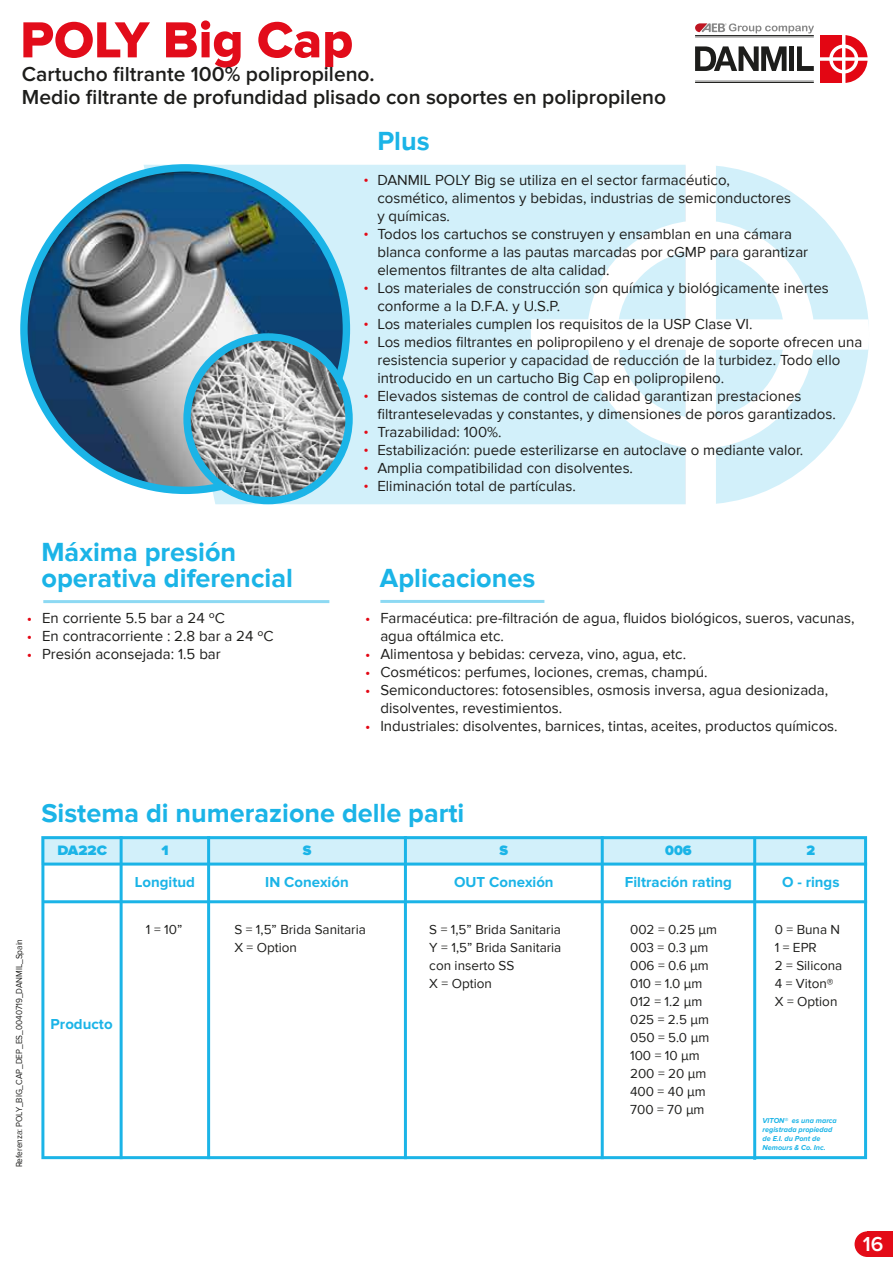
<style>
.page{position:relative;width:893px;height:1263px;background:#fff}
.page>*{position:absolute;margin:0;border:0;box-sizing:border-box;transform-origin:0 0}
.t1{font:52.5px "Proxima Nova Extrabld";color:#e20c1a}
.t2{font:700 27px/25.5px "Proxima Nova";color:#1bb4e7}
.t3{font:600 21px/22.5px "Proxima Nova";color:#1d1d1b}
.t4{font:600 21px "Proxima Nova";color:#fff}
.t5{font:15px/18px "Proxima Nova";color:#1d1d1b}
.t6{font:700 15px "Proxima Nova";color:#1bb4e7}
.t7{font:15px/18px "Proxima Nova";color:#e30b17}
.t8{font:15px/18px "Proxima Nova";color:#e30613;text-align:justify}
.t9{font:900 14.1px "Proxima Nova";color:#1bb4e7;scale:1.05 1}
.t10{font:900 14.1px "Proxima Nova";color:#1bb4e7}
.t11{font:13.5px/18px "Proxima Nova";color:#1d1d1b}
.t12{font:9px "Proxima Nova";color:#1d1d1b;scale:.92 1}
.t13{font:italic 700 7.5px/9px "Proxima Nova";color:#1bb4e7}
</style>
<div class="page">
<div style="left:350px;top:165px;width:181px;height:339px;background:#d2f0fa"></div>
<svg style="left:531px;top:165px;width:338px;height:339px"></svg>
<svg style="left:587px;top:220px;width:227px;height:228px"></svg>
<svg style="left:41px;top:836px;width:826px;height:323px"></svg>
<hr style="left:120px;top:836px;width:3px;height:323px;background:#1bb4e7">
<hr style="left:207px;top:836px;width:3px;height:323px;background:#1bb4e7">
<hr style="left:404px;top:836px;width:3px;height:323px;background:#1bb4e7">
<hr style="left:601px;top:836px;width:3px;height:323px;background:#1bb4e7">
<hr style="left:753px;top:837px;width:3px;height:323px;background:#1bb4e7">
<hr style="left:42px;top:862px;width:825px;height:3px;background:#1bb4e7">
<hr style="left:43px;top:600px;width:286px;height:3px;background:#1bb4e7">
<hr style="left:380px;top:600px;width:164px;height:3px;background:#1bb4e7">
<hr style="left:42px;top:900px;width:825px;height:3px;background:#1bb4e7">
<svg style="left:20px;top:164px;width:330px;height:330px"></svg>
<svg style="left:183px;top:333px;width:170px;height:171px;background:#94aeb8"></svg>
<div style="left:867px;top:1231px;width:26px;height:26px;background:#e30b17"></div>
<div style="left:854px;top:1231px;width:26px;height:26px;background:#e30b17;border-radius:50%"></div>
<svg style="left:695px;top:23px;width:119px;height:10px"></svg>
<div style="left:820px;top:35px;width:24px;height:48px;background:#e30613"></div>
<div style="left:820px;top:35px;width:47px;height:48px;background:#e30613;border-radius:24px"></div>
<hr style="left:842px;top:33px;width:3px;height:52px;background:#fff;border-radius:2px">
<svg style="left:818px;top:57px;width:51px;height:4px"></svg>
<svg style="left:829px;top:45px;width:29px;height:29px"></svg>
<hr style="left:695px;top:35px;width:119px;height:1px;background:#1d1d1b">
<hr style="left:695px;top:37px;width:119px;height:1px;background:#1d1d1b">
<hr style="left:695px;top:82px;width:119px;height:1px;background:#1d1d1b">
<hr style="left:695px;top:80px;width:119px;height:1px;background:#1d1d1b">
<svg style="left:695px;top:46px;width:92px;height:25px"></svg>
<svg style="left:797px;top:46px;width:17px;height:25px"></svg>
<div style="left:789px;top:46px;width:5px;height:25px;background:#1d1d1b"></div>
<h1 class="t1" style="left:20px;top:16px;width:334px">POLY Big Cap</h1>
<h3 class="t3" style="left:22px;top:64px;width:646px">Cartucho filtrante 100% polipropileno.<br>Medio filtrante de profundidad plisado con soportes en polipropileno</h3>
<h2 class="t2" style="left:377px;top:129px;width:54px">Plus</h2>
<p class="t7" style="left:363px;top:170px;width:7px">•</p>
<p class="t7" style="left:363px;top:224px;width:7px">•</p>
<p class="t7" style="left:363px;top:278px;width:7px">•</p>
<p class="t7" style="left:363px;top:314px;width:7px">• •</p>
<p class="t7" style="left:363px;top:386px;width:7px">•</p>
<p class="t7" style="left:363px;top:422px;width:7px;text-align:justify">• • • •</p>
<p class="t5" style="left:377px;top:172px;width:486px">DANMIL POLY Big se utiliza en el sector farmacéutico,<br>cosmético, alimentos y bebidas, industrias de semiconductores<br>y químicas.<br>Todos los cartuchos se construyen y ensamblan en una cámara<br>blanca conforme a las pautas marcadas por cGMP para garantizar elementos filtrantes de alta calidad.<br>Los materiales de construcción son química y biológicamente inertes conforme a la D.F.A. y U.S.P.<br>Los materiales cumplen los requisitos de la USP Clase VI.<br>Los medios filtrantes en polipropileno y el drenaje de soporte ofrecen una resistencia superior y capacidad de reducción de la turbidez. Todo ello introducido en un cartucho Big Cap en polipropileno.<br>Elevados sistemas de control de calidad garantizan prestaciones filtranteselevadas y constantes, y dimensiones de poros garantizados.<br>Trazabilidad: 100%.<br>Estabilización: puede esterilizarse en autoclave o mediante valor.<br>Amplia compatibilidad con disolventes.<br>Eliminación total de partículas.</p>
<h2 class="t2" style="left:41px;top:540px;width:253px">Máxima presión operativa diferencial</h2>
<p class="t8" style="left:27px;top:610px;width:7px">• • •</p>
<p class="t5" style="left:42px;top:609px;width:233px">En corriente 5.5 bar a 24 ºC<br>En contracorriente : 2.8 bar a 24 ºC<br>Presión aconsejada: 1.5 bar</p>
<p class="t8" style="left:365px;top:610px;width:7px">•</p>
<p class="t8" style="left:365px;top:646px;width:7px">• • •</p>
<p class="t8" style="left:365px;top:718px;width:7px">•</p>
<h2 class="t2" style="left:380px;top:566px;width:157px">Aplicaciones</h2>
<p class="t5" style="left:380px;top:609px;width:476px">Farmacéutica: pre-filtración de agua, fluidos biológicos, sueros, vacunas, agua oftálmica etc.<br>Alimentosa y bebidas: cerveza, vino, agua, etc.<br>Cosméticos: perfumes, lociones, cremas, champú.<br>Semiconductores: fotosensibles, osmosis inversa, agua desionizada, disolventes, revestimientos.<br>Industriales: disolventes, barnices, tintas, aceites, productos químicos.</p>
<h2 class="t2" style="left:41px;top:801px;width:424px">Sistema di numerazione delle parti</h2>
<p class="t9" style="left:58px;top:844px;width:49px">DA22C</p>
<p class="t9" style="left:162px;top:844px;width:8px">1</p>
<p class="t10" style="left:303px;top:844px;width:10px">S</p>
<p class="t10" style="left:499px;top:844px;width:10px">S</p>
<p class="t10" style="left:665px;top:844px;width:28px">006</p>
<p class="t10" style="left:806px;top:844px;width:10px">2</p>
<p class="t12" style="left:14px;top:1167px;width:250px;rotate:-90deg">Referenza: POLY_BIG_CAP_DEP_ES_0040719_DANMIL_Spain</p>
<p class="t6" style="left:51px;top:1017px;width:64px">Producto</p>
<p class="t6" style="left:135px;top:875px;width:62px">Longitud</p>
<p class="t6" style="left:625px;top:875px;width:109px">Filtración rating</p>
<p class="t6" style="left:782px;top:875px;width:59px">O - rings</p>
<p class="t6" style="left:265px;top:875px;width:85px">IN Conexión</p>
<p class="t6" style="left:454px;top:875px;width:101px">OUT Conexión</p>
<p class="t11" style="left:234px;top:920px;width:133px">S = 1,5” Brida Sanitaria<br>X = Option</p>
<p class="t11" style="left:630px;top:920px;width:89px">002 = 0.25 μm<br>003 = 0.3 μm<br>006 = 0.6 μm<br>010 = 1.0 μm<br>012 = 1.2 μm<br>025 = 2.5 μm<br>050 = 5.0 μm<br>100 = 10 μm<br>200 = 20 μm<br>400 = 40 μm<br>700 = 70 μm</p>
<p class="t11" style="left:775px;top:920px;width:69px">0 = Buna N<br>1 = EPR<br>2 = Silicona<br>4 = Viton®<br>X = Option</p>
<p class="t11" style="left:146px;top:920px;width:38px">1 = 10”</p>
<p class="t11" style="left:429px;top:920px;width:134px">S = 1,5” Brida Sanitaria<br>Y = 1,5” Brida Sanitaria con inserto SS<br>X = Option</p>
<p class="t13" style="left:762px;top:1116px;width:76px">VITON® es una marca registrada propiedad de E.I. du Pont de<br>Nemours &amp; Co. Inc.</p>
<h3 class="t4" style="left:863px;top:1234px;width:22px">16</h3>
</div>
